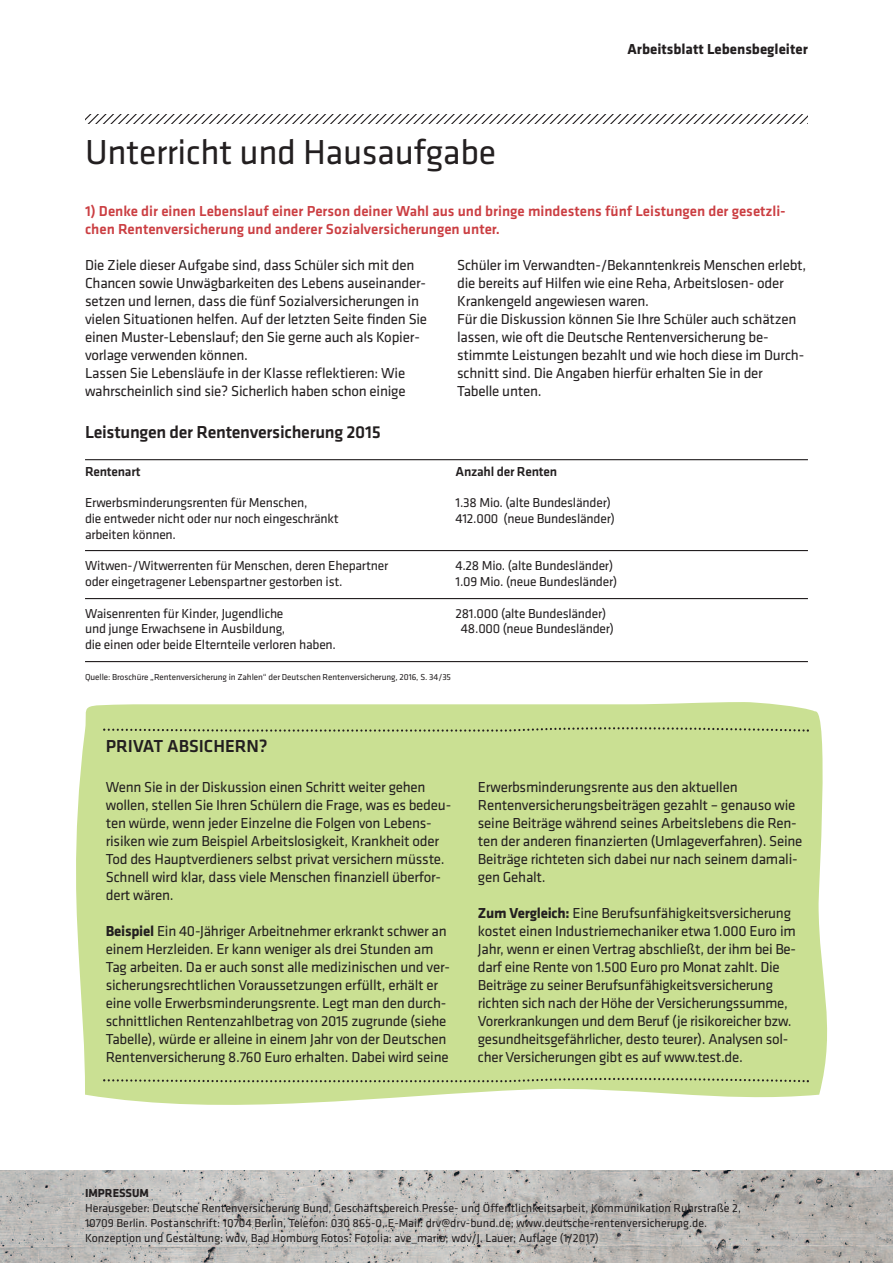
<style>
.page{position:relative;width:893px;height:1263px;background:#fff}
.page>*{position:absolute;margin:0;border:0;box-sizing:border-box;transform-origin:0 0}
.t1{font:36px "Klavika";letter-spacing:-.01em;color:#231f20}
.t2{font:500 18px "Klavika";letter-spacing:-.015em;color:#231f20}
.t3{font:15px/18px "Klavika";letter-spacing:-.015em;color:#231f20}
.t4{font:500 15px/18px "Klavika";color:#cb3e42}
.t5{font:700 15px "Klavika";color:#231f20}
.t6{font:13.5px/15.8px "Klavika";letter-spacing:-.015em;color:#231f20}
.t7{font:500 13.5px "Klavika";letter-spacing:-.015em;color:#231f20}
.t8{font:12px/15px "Klavika";color:#231f20}
.t9{font:700 12px "Klavika";color:#231f20}
.t10{font:9px "Klavika";letter-spacing:-.005em;color:#231f20}
.s1{font-weight:700}
</style>
<div class="page">
<img style="left:0;top:1170px;width:893px;height:93px">
<svg style="left:85px;top:115px;width:723px;height:8px"></svg>
<hr style="left:85px;top:459px;width:723px;height:1px;background:#231f20">
<hr style="left:85px;top:550px;width:723px;height:1px;background:#231f20">
<hr style="left:85px;top:598px;width:723px;height:1px;background:#231f20">
<hr style="left:85px;top:661px;width:723px;height:1px;background:#231f20">
<div style="left:76px;top:702px;width:752px;height:403px;background:#cae093"></div>
<svg style="left:102px;top:726px;width:707px;height:7px;background:#b7ca86"></svg>
<svg style="left:102px;top:1077px;width:707px;height:6px;background:#b4c683"></svg>
<p class="t5" style="left:627px;top:44px;width:182px">Arbeitsblatt Lebensbegleiter</p>
<h1 class="t1" style="left:85px;top:139px;width:412px">Unterricht und Hausaufgabe</h1>
<p class="t4" style="left:85px;top:203px;width:702px">1) Denke dir einen Lebenslauf einer Person deiner Wahl aus und bringe mindestens fünf Leistungen der gesetzli&shy;chen Rentenversicherung und anderer Sozialversicherungen unter.</p>
<p class="t3" style="left:85px;top:257px;width:344px">Die Ziele dieser Aufgabe sind, dass Schüler sich mit den Chancen sowie Unwägbarkeiten des Lebens auseinander&shy;setzen und lernen, dass die fünf Sozialversicherungen in vielen Situationen helfen. Auf der letzten Seite finden Sie einen Muster-Lebenslauf; den Sie gerne auch als Kopier&shy;vorlage verwenden können.<br>Lassen Sie Lebensläufe in der Klasse reflektieren: Wie wahrscheinlich sind sie? Sicherlich haben schon einige</p>
<p class="t3" style="left:457px;top:257px;width:351px">Schüler im Verwandten-/Bekanntenkreis Menschen erlebt, die bereits auf Hilfen wie eine Reha, Arbeitslosen- oder Krankengeld angewiesen waren.<br>Für die Diskussion können Sie Ihre Schüler auch schätzen lassen, wie oft die Deutsche Rentenversicherung be&shy;stimmte Leistungen bezahlt und wie hoch diese im Durch&shy;schnitt sind. Die Angaben hierfür erhalten Sie in der Tabelle unten.</p>
<p class="t2" style="left:85px;top:426px;width:297px">Leistungen der Rentenversicherung 2015</p>
<p class="t7" style="left:85px;top:467px;width:57px">Rentenart</p>
<p class="t6" style="left:85px;top:496px;width:255px">Erwerbsminderungsrenten für Menschen,<br>die entweder nicht oder nur noch eingeschränkt arbeiten können.</p>
<p class="t6" style="left:85px;top:559px;width:305px">Witwen-/Witwerrenten für Menschen, deren Ehepartner oder eingetragener Lebenspartner gestorben ist.</p>
<p class="t6" style="left:85px;top:606px;width:253px">Waisenrenten für Kinder, Jugendliche<br>und junge Erwachsene in Ausbildung,<br>die einen oder beide Elternteile verloren haben.</p>
<p class="t7" style="left:455px;top:467px;width:103px">Anzahl der Renten</p>
<p class="t6" style="left:455px;top:496px;width:161px">1.38 Mio. (alte Bundesländer)<br>412.000 (neue Bundesländer)</p>
<p class="t6" style="left:455px;top:559px;width:163px">4.28 Mio. (alte Bundesländer)<br>1.09 Mio. (neue Bundesländer)</p>
<p class="t6" style="left:455px;top:606px;width:160px;text-align:center">281.000 (alte Bundesländer)<br>48.000 (neue Bundesländer)</p>
<p class="t10" style="left:85px;top:673px;width:367px">Quelle: Broschüre „Rentenversicherung in Zahlen“ der Deutschen Rentenversicherung, 2016, S. 34/35</p>
<p class="t2" style="left:106px;top:739px;width:163px">PRIVAT ABSICHERN?</p>
<p class="t3" style="left:106px;top:779px;width:347px">Wenn Sie in der Diskussion einen Schritt weiter gehen wollen, stellen Sie Ihren Schülern die Frage, was es bedeu&shy;ten würde, wenn jeder Einzelne die Folgen von Lebens&shy;risiken wie zum Beispiel Arbeitslosigkeit, Krankheit oder Tod des Hauptverdieners selbst privat versichern müsste.<br>Schnell wird klar, dass viele Menschen finanziell überfor&shy;dert wären.</p>
<p class="t3" style="left:106px;top:923px;width:346px"><span class="s1">Beispiel</span> Ein 40-Jähriger Arbeitnehmer erkrankt schwer an einem Herzleiden. Er kann weniger als drei Stunden am Tag arbeiten. Da er auch sonst alle medizinischen und ver&shy;sicherungsrechtlichen Voraussetzungen erfüllt, erhält er eine volle Erwerbsminderungsrente. Legt man den durch&shy;schnittlichen Rentenzahlbetrag von 2015 zugrunde (siehe Tabelle), würde er alleine in einem Jahr von der Deutschen Rentenversicherung 8.760 Euro erhalten. Dabei wird seine</p>
<p class="t3" style="left:478px;top:779px;width:326px">Erwerbsminderungsrente aus den aktuellen Rentenversicherungsbeiträgen gezahlt – genauso wie seine Beiträge während seines Arbeitslebens die Ren&shy;ten der anderen finanzierten (Umlageverfahren). Seine Beiträge richteten sich dabei nur nach seinem damali&shy;gen Gehalt.</p>
<p class="t3" style="left:478px;top:905px;width:320px"><span class="s1">Zum Vergleich:</span> Eine Berufsunfähigkeitsversicherung kostet einen Industriemechaniker etwa 1.000 Euro im Jahr, wenn er einen Vertrag abschließt, der ihm bei Be&shy;darf eine Rente von 1.500 Euro pro Monat zahlt. Die Beiträge zu seiner Berufsunfähigkeitsversicherung richten sich nach der Höhe der Versicherungssumme, Vorerkrankungen und dem Beruf (je risikoreicher bzw. gesundheitsgefährlicher, desto teurer). Analysen sol&shy;cher Versicherungen gibt es auf www.test.de.</p>
<p class="t9" style="left:85px;top:1188px;width:65px">IMPRESSUM</p>
<p class="t8" style="left:85px;top:1201px;width:658px">Herausgeber: Deutsche Rentenversicherung Bund, Geschäftsbereich Presse- und Öffentlichkeitsarbeit, Kommunikation Ruhrstraße 2,<br>10709 Berlin. Postanschrift: 10704 Berlin, Telefon: 030 865-0, E-Mail: drv@drv-bund.de; www.deutsche-rentenversicherung.de.<br>Konzeption und Gestaltung: wdv, Bad Homburg Fotos: Fotolia: ave_mario; wdv/J. Lauer; Auflage (1/2017)</p>
</div>
